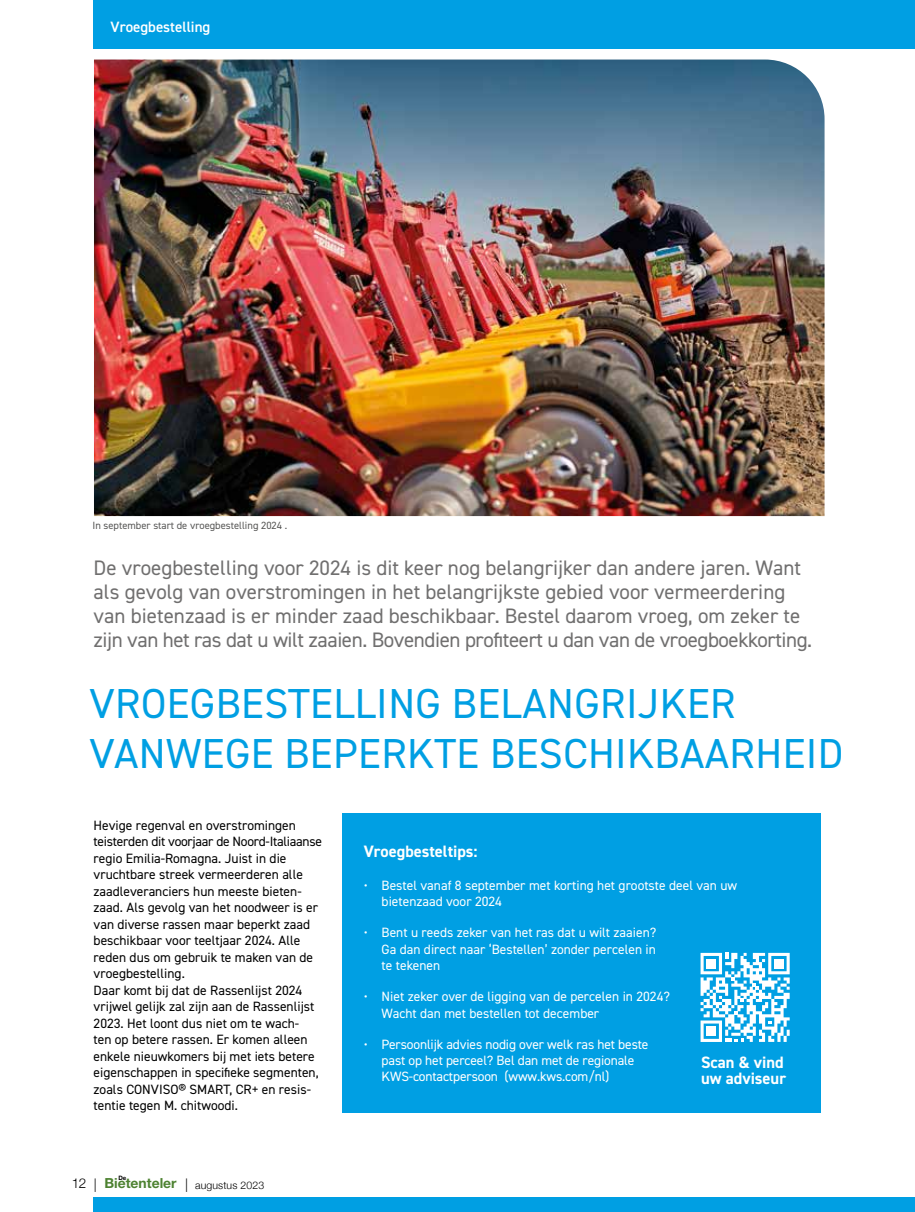
<style>
.page{position:relative;width:915px;height:1212px;background:#fff}
.page>*{position:absolute;margin:0;border:0;box-sizing:border-box;transform-origin:0 0}
.t1{font:42px/50.4px "DIN2014";letter-spacing:.01em;color:#009fe3}
.t2{font:21px/24px "DIN2014";color:#706f6f}
.t3{font:700 16.5px/16.5px "DIN2014";color:#fff}
.t4{font:600 15px "DIN2014";color:#fff}
.t5{font:700 13.95px "Helvetica Neue LT Std";color:#4d8231}
.t6{font:13.5px/16.5px "DIN2014";color:#000}
.t7{font:13.5px/16.2px "DIN2014";color:#fff}
.t8{font:10.5px "DIN2014";color:#575756}
.t9{font:300 10.5px "Helvetica Neue";letter-spacing:.01em;color:#000}
.t10{font:700 6px "Helvetica Neue LT Std";color:#000}
.s1{font-family:"Helvetica Neue";font-weight:300;font-size:13.5px;color:#000}
.s2{font-size:13.5px}
</style>
<div class="page">
<img style="left:94px;top:60px;width:730px;height:456px">
<div style="left:94px;top:0;width:820px;height:49px;background:#009fe3"></div>
<div style="left:94px;top:1197px;width:820px;height:15px;background:#009fe3"></div>
<div style="left:342px;top:813px;width:479px;height:300px;background:#009fe3"></div>
<svg style="left:700px;top:953px;width:89px;height:89px"></svg>
<div style="left:706px;top:959px;width:9px;height:9px;background:#fff"></div>
<div style="left:774px;top:959px;width:9px;height:9px;background:#fff"></div>
<div style="left:706px;top:1027px;width:9px;height:9px;background:#fff"></div>
<p class="t4" style="left:111px;top:17px;width:101px">Vroegbestelling</p>
<p class="t8" style="left:92px;top:519px;width:196px">In september start de vroegbestelling 2024 .</p>
<p class="t2" style="left:94px;top:555px;width:720px">De vroegbestelling voor 2024 is dit keer nog belangrijker dan andere jaren. Want als gevolg van overstromingen in het belangrijkste gebied voor vermeerdering van bietenzaad is er minder zaad beschikbaar. Bestel daarom vroeg, om zeker te zijn van het ras dat u wilt zaaien. Bovendien profiteert u dan van de vroegboekkorting.</p>
<h1 class="t1" style="left:90px;top:677px;width:755px">VROEGBESTELLING BELANGRIJKER<br>VANWEGE BEPERKTE BESCHIKBAARHEID</h1>
<p class="t6" style="left:94px;top:816px;width:230px">Hevige regenval en overstromingen teisterden dit voorjaar de Noord-Italiaanse regio Emilia-Romagna. Juist in die vruchtbare streek vermeerderen alle zaadleveranciers hun meeste bieten&shy;zaad. Als gevolg van het noodweer is er van diverse rassen maar beperkt zaad beschikbaar voor teeltjaar 2024. Alle reden dus om gebruik te maken van de vroegbestelling.<br>Daar komt bij dat de Rassenlijst 2024 vrijwel gelijk zal zijn aan de Rassenlijst 2023. Het loont dus niet om te wach-<br>ten op betere rassen. Er komen alleen enkele nieuwkomers bij met iets betere eigenschappen in specifieke segmenten, zoals CONVISO® SMART, CR+ en resis&shy;tentie tegen M. chitwoodi.</p>
<p class="t10" style="left:118px;top:1174px;width:9px">De</p>
<p class="t5" style="left:72px;top:1174px;width:106px"><span class="s1">12 |</span> Bietenteler</p>
<p class="t9" style="left:185px;top:1176px;width:80px"><span class="s2">|</span> augustus 2023</p>
<p class="t3" style="left:364px;top:843px;width:115px">Vroegbesteltips:</p>
<p class="t7" style="left:381px;top:877px;width:357px;text-indent:-18px">• Bestel vanaf 8 september met korting het grootste deel van uw bietenzaad voor 2024</p>
<p class="t7" style="left:381px;top:924px;width:276px;text-align:justify;text-indent:-18px">• Bent u reeds zeker van het ras dat u wilt zaaien?<br>Ga dan direct naar ‘Bestellen’ zonder percelen in te tekenen</p>
<p class="t7" style="left:381px;top:988px;width:290px;text-indent:-18px">• Niet zeker over de ligging van de percelen in 2024?<br>Wacht dan met bestellen tot december</p>
<p class="t7" style="left:381px;top:1036px;width:268px;text-indent:-18px">• Persoonlijk advies nodig over welk ras het beste past op het perceel? Bel dan met de regionale<br>KWS-contactpersoon (www.kws.com/nl)</p>
<p class="t3" style="left:701px;top:1054px;width:86px">Scan &amp; vind uw adviseur</p>
</div>
